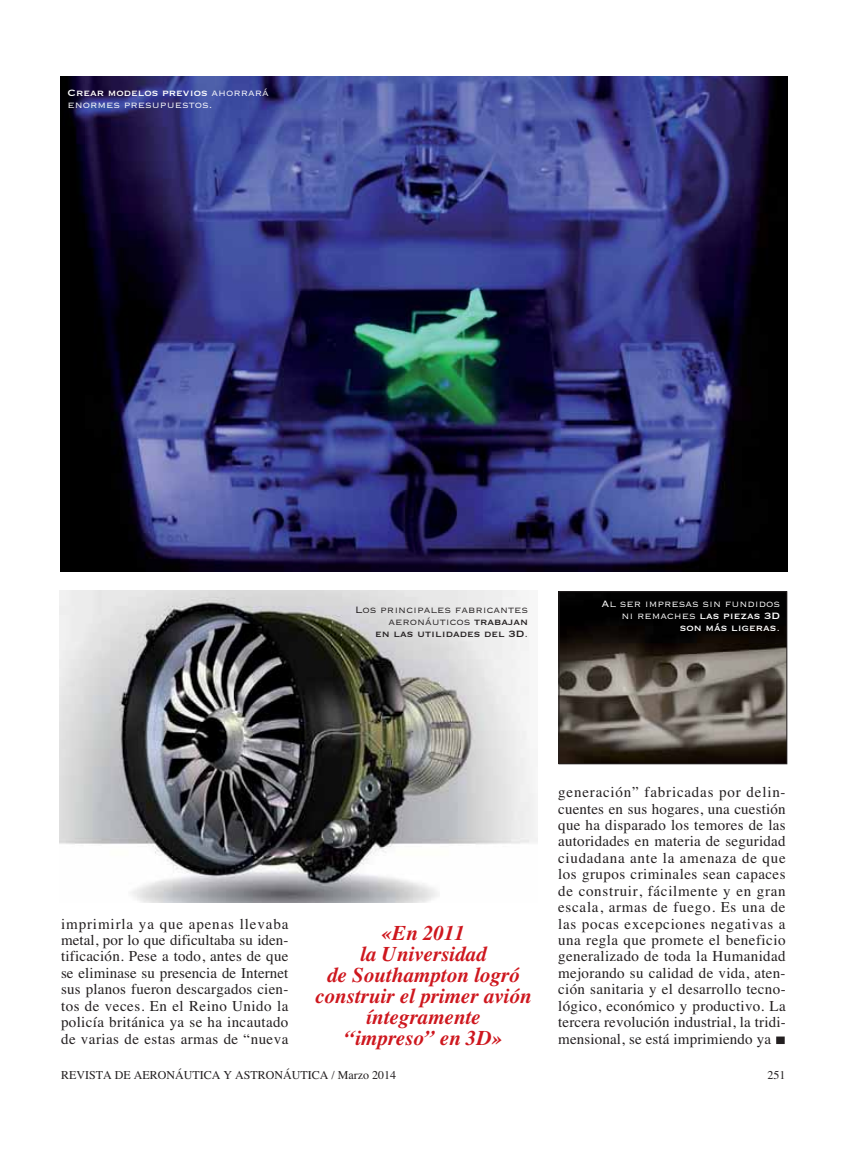
<style>
.page{position:relative;width:851px;height:1152px;background:#fff}
.page>*{position:absolute;margin:0;border:0;box-sizing:border-box;transform-origin:0 0}
.t1{font:italic 700 21px/21px "Times";color:#ce171e;text-align:center}
.t2{font:15px/16.5px "Times";letter-spacing:.015em;color:#231f20;text-align:justify}
.t3{font:300 12px/12px "Copperplate";color:#fff}
.t4{font:300 12px/12px "Copperplate";color:#231f20;text-align:right}
.t5{font:12px "Times";color:#231f20}
.s1{font-weight:400}
</style>
<div class="page">
<img style="left:60px;top:76px;width:727px;height:495px">
<img style="left:60px;top:591px;width:477px;height:311px">
<img style="left:560px;top:593px;width:225px;height:169px">
<div style="left:558px;top:591px;width:229px;height:173px;border:1px solid #231f20"></div>
<div style="left:776px;top:1037px;width:8px;height:7px;background:#231f20"></div>
<p class="t3" style="left:68px;top:86px;width:203px"><span class="s1">Crear modelos previos</span> ahorrará enormes presupuestos.</p>
<p class="t4" style="left:355px;top:602px;width:174px">Los principales fabricantes aeronáuticos <span class="s1">trabajan<br>en las utilidades del 3D</span>.</p>
<p class="t3" style="left:601px;top:597px;width:180px;text-align:right">Al ser impresas sin fundidos ni remaches <span class="s1">las piezas 3D son más ligeras</span>.</p>
<p class="t2" style="left:61px;top:917px;width:229px">imprimirla ya que apenas llevaba metal, por lo que dificultaba su iden&shy;tificación. Pese a todo, antes de que se eliminase su presencia de Internet sus planos fueron descargados cien&shy;tos de veces. En el Reino Unido la policía británica ya se ha incautado de varias de estas armas de “nueva</p>
<p class="t1" style="left:315px;top:925px;width:218px">«En 2011<br>la Universidad<br>de Southampton logró construir el primer avión íntegramente<br>“impreso” en 3D»</p>
<p class="t2" style="left:558px;top:785px;width:229px">generación” fabricadas por delin&shy;cuentes en sus hogares, una cuestión que ha disparado los temores de las autoridades en materia de seguridad ciudadana ante la amenaza de que los grupos criminales sean capaces de construir, fácilmente y en gran escala, armas de fuego. Es una de las pocas excepciones negativas a una regla que promete el beneficio generalizado de toda la Humanidad mejorando su calidad de vida, aten&shy;ción sanitaria y el desarrollo tecno&shy;lógico, económico y productivo. La tercera revolución industrial, la tridi&shy;mensional, se está imprimiendo ya</p>
<p class="t5" style="left:61px;top:1070px;width:336px">REVISTA DE AERONÁUTICA Y ASTRONÁUTICA / Marzo 2014</p>
<p class="t5" style="left:767px;top:1070px;width:20px">251</p>
</div>
